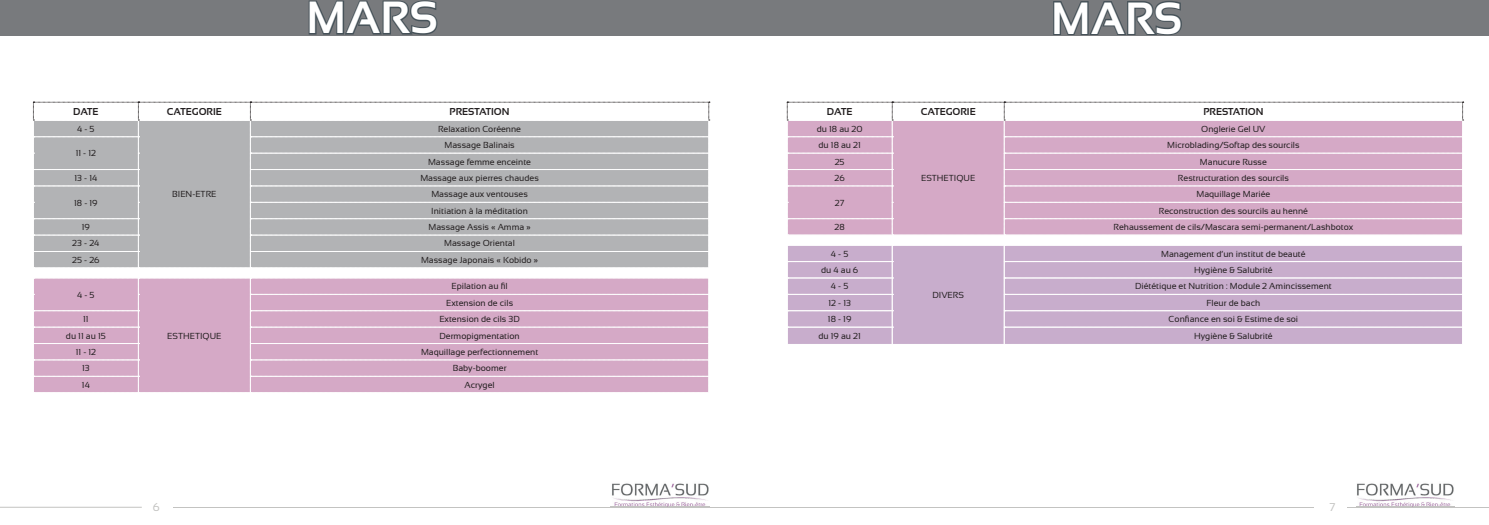
<style>
.page{position:relative;width:1489px;height:525px;background:#fff}
.page>*{position:absolute;margin:0;border:0;box-sizing:border-box;transform-origin:0 0}
.t1{font:700 45px "Sansation";color:#fff}
.t2{font:11.25px "Sansation";color:#c3c3c1}
.t3{font:700 10px "Sansation";color:#231f20}
.t4{font:8.75px/16.4px "Sansation";color:#231f20;text-align:center}
</style>
<div class="page">
<hr style="left:0;top:506px;width:142px;height:1px;background:#c3c3c1">
<hr style="left:1346px;top:506px;width:142px;height:1px;background:#c3c3c1">
<hr style="left:173px;top:506px;width:1140px;height:1px;background:#c3c3c1">
<svg style="left:33px;top:102px;width:676px;height:290px;background:#cabac6"></svg>
<div style="left:0;top:0;width:744px;height:35px;background:#787a7d"></div>
<svg style="left:307px;top:0;width:131px;height:36px"></svg>
<img style="left:610px;top:483px;width:99px;height:25px">
<img style="left:610px;top:506px;width:99px;height:1px">
<div style="left:744px;top:0;width:744px;height:35px;background:#787a7d"></div>
<svg style="left:1051px;top:1px;width:132px;height:35px"></svg>
<img style="left:1355px;top:483px;width:99px;height:25px">
<img style="left:1355px;top:506px;width:99px;height:1px">
<svg style="left:787px;top:102px;width:676px;height:242px"></svg>
<h1 class="t1" style="left:306px;top:-7px;width:133px">MARS</h1>
<h1 class="t1" style="left:1051px;top:-7px;width:133px">MARS</h1>
<p class="t3" style="left:73px;top:106px;width:27px">DATE</p>
<p class="t3" style="left:167px;top:106px;width:57px">CATEGORIE</p>
<p class="t3" style="left:449px;top:106px;width:62px">PRESTATION</p>
<p class="t4" style="left:77px;top:120px;width:19px">4 - 5</p>
<p class="t4" style="left:438px;top:120px;width:84px">Relaxation Coréenne</p>
<p class="t4" style="left:76px;top:145px;width:22px">11 - 12</p>
<p class="t4" style="left:428px;top:137px;width:104px">Massage Balinais<br>Massage femme enceinte</p>
<p class="t4" style="left:74px;top:170px;width:24px">13 - 14</p>
<p class="t4" style="left:420px;top:170px;width:120px">Massage aux pierres chaudes</p>
<p class="t4" style="left:74px;top:194px;width:25px">18 - 19</p>
<p class="t4" style="left:431px;top:186px;width:98px;text-align:left">Massage aux ventouses<br>Initiation à la méditation</p>
<p class="t4" style="left:82px;top:219px;width:10px">19</p>
<p class="t4" style="left:428px;top:219px;width:104px">Massage Assis « Amma »</p>
<p class="t4" style="left:72px;top:235px;width:29px">23 - 24</p>
<p class="t4" style="left:444px;top:235px;width:72px">Massage Oriental</p>
<p class="t4" style="left:72px;top:251px;width:29px">25 - 26</p>
<p class="t4" style="left:421px;top:251px;width:118px">Massage Japonais « Kobido »</p>
<p class="t4" style="left:77px;top:286px;width:19px">4 - 5</p>
<p class="t4" style="left:167px;top:327px;width:56px">ESTHETIQUE</p>
<p class="t4" style="left:172px;top:186px;width:46px">BIEN-ETRE</p>
<p class="t4" style="left:446px;top:278px;width:69px">Epilation au fil<br>Extension de cils</p>
<p class="t4" style="left:83px;top:311px;width:7px">11</p>
<p class="t4" style="left:439px;top:311px;width:82px">Extension de cils 3D</p>
<p class="t4" style="left:66px;top:327px;width:41px">du 11 au 15</p>
<p class="t4" style="left:439px;top:327px;width:82px">Dermopigmentation</p>
<p class="t4" style="left:76px;top:343px;width:22px">11 - 12</p>
<p class="t4" style="left:421px;top:343px;width:119px">Maquillage perfectionnement</p>
<p class="t4" style="left:82px;top:360px;width:9px">13</p>
<p class="t4" style="left:452px;top:360px;width:55px">Baby-boomer</p>
<p class="t4" style="left:82px;top:376px;width:9px">14</p>
<p class="t4" style="left:464px;top:376px;width:32px">Acrygel</p>
<p class="t3" style="left:826px;top:106px;width:27px">DATE</p>
<p class="t3" style="left:920px;top:106px;width:57px">CATEGORIE</p>
<p class="t3" style="left:1203px;top:106px;width:62px">PRESTATION</p>
<p class="t4" style="left:816px;top:120px;width:47px">du 18 au 20</p>
<p class="t4" style="left:1201px;top:120px;width:66px">Onglerie Gel UV</p>
<p class="t4" style="left:818px;top:137px;width:44px">du 18 au 21</p>
<p class="t4" style="left:1167px;top:137px;width:134px">Microblading/Softap des sourcils</p>
<p class="t4" style="left:834px;top:153px;width:11px">25</p>
<p class="t4" style="left:1199px;top:153px;width:68px">Manucure Russe</p>
<p class="t4" style="left:834px;top:170px;width:12px">26</p>
<p class="t4" style="left:1177px;top:170px;width:112px">Restructuration des sourcils</p>
<p class="t4" style="left:834px;top:194px;width:11px">27</p>
<p class="t4" style="left:1158px;top:186px;width:151px">Maquillage Mariée<br>Reconstruction des sourcils au henné</p>
<p class="t4" style="left:834px;top:219px;width:12px">28</p>
<p class="t4" style="left:1113px;top:219px;width:241px">Rehaussement de cils/Mascara semi-permanent/Lashbotox</p>
<p class="t4" style="left:831px;top:245px;width:19px">4 - 5</p>
<p class="t4" style="left:932px;top:286px;width:33px">DIVERS</p>
<p class="t4" style="left:921px;top:170px;width:56px">ESTHETIQUE</p>
<p class="t4" style="left:1161px;top:245px;width:146px">Management d’un institut de beauté</p>
<p class="t4" style="left:821px;top:261px;width:39px">du 4 au 6</p>
<p class="t4" style="left:1193px;top:261px;width:80px">Hygiène &amp; Salubrité</p>
<p class="t4" style="left:831px;top:278px;width:19px">4 - 5</p>
<p class="t4" style="left:1135px;top:278px;width:198px">Diététique et Nutrition : Module 2 Amincissement</p>
<p class="t4" style="left:828px;top:294px;width:24px">12 - 13</p>
<p class="t4" style="left:1206px;top:294px;width:55px">Fleur de bach</p>
<p class="t4" style="left:828px;top:311px;width:25px">18 - 19</p>
<p class="t4" style="left:1168px;top:311px;width:131px">Confiance en soi &amp; Estime de soi</p>
<p class="t4" style="left:818px;top:327px;width:44px">du 19 au 21</p>
<p class="t4" style="left:1193px;top:327px;width:80px">Hygiène &amp; Salubrité</p>
<p class="t2" style="left:153px;top:500px;width:8px">6</p>
<p class="t2" style="left:1329px;top:500px;width:7px">7</p>
</div>
